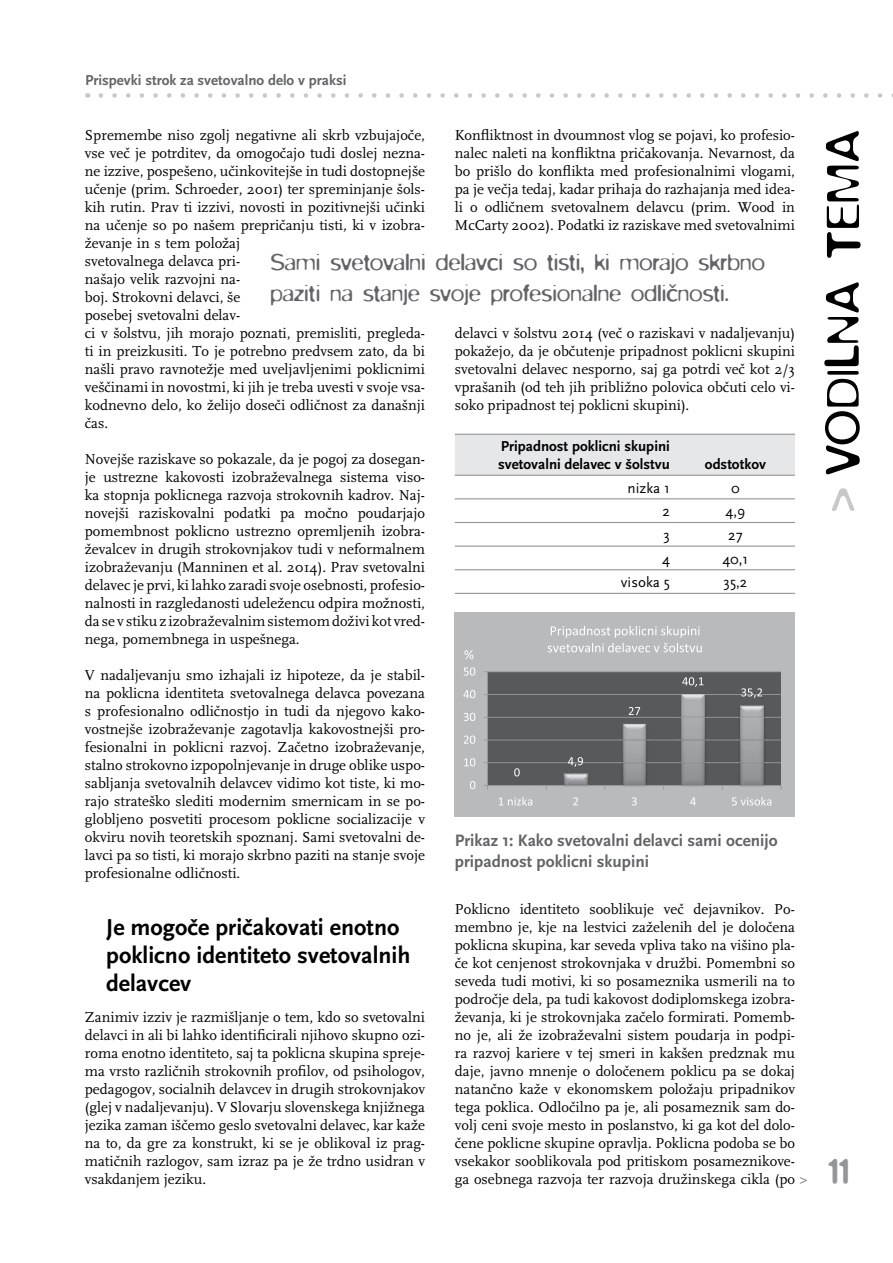
<style>
.page{position:relative;width:893px;height:1263px;background:#fff}
.page>*{position:absolute;margin:0;border:0;box-sizing:border-box;transform-origin:0 0}
.t1{font:300 52.5px "Blur";color:#000}
.t2{font:300 37.5px "Blur";color:#939598}
.t3{font:300 25.5px/30.6px "Blur";letter-spacing:-.015em;color:#636466}
.t4{font:700 24px/27.8px "AE Scala Sans";color:#000}
.t5{font:700 17.25px/20.7px "AE Scala Sans";color:#636466}
.t6{font:15px/18px "AE Scala";color:#000;text-align:justify}
.t7{font:700 15px/18px "AE Scala Sans";color:#000}
.t8{font:700 15px "AE Scala Sans";color:#636466}
.t9{font:15px "AE Scala Sans";color:#000}
.s1{font-weight:700;color:#939598}
</style>
<div class="page">
<svg style="left:832px;top:488px;width:22px;height:23px"></svg>
<svg style="left:101px;top:93px;width:792px;height:5px"></svg>
<div style="left:455px;top:435px;width:340px;height:40px;background:#e6e7e8"></div>
<hr style="left:455px;top:434px;width:221px;height:1px;background:#939598">
<hr style="left:676px;top:434px;width:119px;height:1px;background:#939598">
<hr style="left:455px;top:475px;width:221px;height:1px;background:#939598">
<hr style="left:676px;top:475px;width:119px;height:1px;background:#939598">
<hr style="left:455px;top:498px;width:221px;height:1px;background:#939598">
<hr style="left:676px;top:498px;width:119px;height:1px;background:#939598">
<hr style="left:455px;top:522px;width:221px;height:1px;background:#939598">
<hr style="left:676px;top:522px;width:119px;height:1px;background:#939598">
<hr style="left:455px;top:545px;width:221px;height:2px;background:#939598">
<hr style="left:676px;top:545px;width:119px;height:2px;background:#939598">
<hr style="left:455px;top:569px;width:221px;height:1px;background:#939598">
<hr style="left:676px;top:569px;width:119px;height:1px;background:#939598">
<hr style="left:455px;top:593px;width:221px;height:1px;background:#939598">
<hr style="left:676px;top:593px;width:119px;height:1px;background:#939598">
<div style="left:455px;top:613px;width:340px;height:204px;background:#b8babc"></div>
<div style="left:487px;top:672px;width:294px;height:113px;background:#58595b"></div>
<hr style="left:487px;top:762px;width:294px;height:1px;background:#95979a">
<hr style="left:487px;top:739px;width:294px;height:1px;background:#95979a">
<hr style="left:487px;top:717px;width:294px;height:1px;background:#95979a">
<hr style="left:487px;top:694px;width:294px;height:1px;background:#95979a">
<hr style="left:487px;top:671px;width:294px;height:1px;background:#95979a">
<img style="left:563px;top:773px;width:25px;height:6px">
<img style="left:646px;top:768px;width:1px;height:17px">
<img style="left:618px;top:739px;width:32px;height:24px">
<img style="left:677px;top:694px;width:32px;height:69px">
<img style="left:736px;top:717px;width:32px;height:46px">
<img style="left:564px;top:774px;width:24px;height:11px">
<img style="left:623px;top:724px;width:23px;height:61px">
<img style="left:622px;top:739px;width:24px;height:24px">
<img style="left:681px;top:763px;width:24px;height:22px">
<img style="left:681px;top:694px;width:24px;height:69px">
<img style="left:740px;top:705px;width:24px;height:80px">
<img style="left:740px;top:717px;width:24px;height:46px">
<hr style="left:487px;top:672px;width:1px;height:113px;background:#95979a">
<hr style="left:487px;top:785px;width:294px;height:1px;background:#95979a">
<svg style="left:514px;top:768px;width:6px;height:8px"></svg>
<svg style="left:568px;top:757px;width:15px;height:10px"></svg>
<svg style="left:629px;top:707px;width:11px;height:8px"></svg>
<svg style="left:682px;top:677px;width:21px;height:10px"></svg>
<svg style="left:741px;top:688px;width:21px;height:10px"></svg>
<svg style="left:470px;top:781px;width:5px;height:8px"></svg>
<svg style="left:464px;top:758px;width:11px;height:8px"></svg>
<svg style="left:464px;top:735px;width:11px;height:9px"></svg>
<svg style="left:464px;top:713px;width:11px;height:8px"></svg>
<svg style="left:463px;top:690px;width:12px;height:8px"></svg>
<svg style="left:464px;top:667px;width:11px;height:8px"></svg>
<svg style="left:499px;top:797px;width:33px;height:8px"></svg>
<svg style="left:573px;top:797px;width:5px;height:8px"></svg>
<svg style="left:632px;top:797px;width:5px;height:8px"></svg>
<svg style="left:690px;top:797px;width:6px;height:8px"></svg>
<svg style="left:732px;top:797px;width:39px;height:8px"></svg>
<svg style="left:548px;top:626px;width:154px;height:26px"></svg>
<svg style="left:464px;top:650px;width:9px;height:9px"></svg>
<p class="t8" style="left:85px;top:72px;width:263px">Prispevki strok za svetovalno delo v praksi</p>
<p class="t6" style="left:455px;top:126px;width:342px">Konfliktnost in dvoumnost vlog se pojavi, ko profesio&shy;nalec naleti na konfliktna pričakovanja. Nevarnost, da bo prišlo do konflikta med profesionalnimi vlogami, pa je večja tedaj, kadar prihaja do razhajanja med idea&shy;li o odličnem svetovalnem delavcu (prim. Wood in McCarty 2002). Podatki iz raziskave med svetovalnimi</p>
<p class="t6" style="left:85px;top:126px;width:342px;text-align:left">Spremembe niso zgolj negativne ali skrb vzbujajoče, vse več je potrditev, da omogočajo tudi doslej nezna&shy;ne izzive, pospešeno, učinkovitejše in tudi dostopnejše učenje (prim. Schroeder, 2001) ter spreminjanje šols&shy;kih rutin. Prav ti izzivi, novosti in pozitivnejši učinki na učenje so po našem prepričanju tisti, ki v izobra&shy;ževanje in s tem položaj<br>svetovalnega delavca pri-<br>našajo velik razvojni na-<br>boj. Strokovni delavci, še<br>posebej svetovalni delav-<br>ci v šolstvu, jih morajo poznati, premisliti, pregleda&shy;ti in preizkusiti. To je potrebno predvsem zato, da bi našli pravo ravnotežje med uveljavljenimi poklicnimi veščinami in novostmi, ki jih je treba uvesti v svoje vsa&shy;kodnevno delo, ko želijo doseči odličnost za današnji čas.</p>
<p class="t6" style="left:85px;top:450px;width:342px">Novejše raziskave so pokazale, da je pogoj za dosegan&shy;je ustrezne kakovosti izobraževalnega sistema viso&shy;ka stopnja poklicnega razvoja strokovnih kadrov. Naj&shy;novejši raziskovalni podatki pa močno poudarjajo pomembnost poklicno ustrezno opremljenih izobra&shy;ževalcev in drugih strokovnjakov tudi v neformalnem izobraževanju (Manninen et al. 2014). Prav svetovalni delavec je prvi, ki lahko zaradi svoje osebnosti, profesio&shy;nalnosti in razgledanosti udeležencu odpira možnosti, da se v stiku z izobraževalnim sistemom doživi kot vred&shy;nega, pomembnega in uspešnega.</p>
<p class="t6" style="left:85px;top:666px;width:342px">V nadaljevanju smo izhajali iz hipoteze, da je stabil&shy;na poklicna identiteta svetovalnega delavca povezana s profesionalno odličnostjo in tudi da njegovo kako&shy;vostnejše izobraževanje zagotavlja kakovostnejši pro&shy;fesionalni in poklicni razvoj. Začetno izobraževanje, stalno strokovno izpopolnjevanje in druge oblike uspo&shy;sabljanja svetovalnih delavcev vidimo kot tiste, ki mo&shy;rajo strateško slediti modernim smernicam in se po&shy;globljeno posvetiti procesom poklicne socializacije v okviru novih teoretskih spoznanj. Sami svetovalni de&shy;lavci pa so tisti, ki morajo skrbno paziti na stanje svoje profesionalne odličnosti.</p>
<h3 class="t4" style="left:106px;top:914px;width:306px">Je mogoče pričakovati enotno poklicno identiteto svetovalnih delavcev</h3>
<p class="t6" style="left:85px;top:1008px;width:342px">Zanimiv izziv je razmišljanje o tem, kdo so svetovalni delavci in ali bi lahko identificirali njihovo skupno ozi&shy;roma enotno identiteto, saj ta poklicna skupina spreje&shy;ma vrsto različnih strokovnih profilov, od psihologov, pedagogov, socialnih delavcev in drugih strokovnjakov (glej v nadaljevanju). V Slovarju slovenskega knjižnega jezika zaman iščemo geslo svetovalni delavec, kar kaže na to, da gre za konstrukt, ki se je oblikoval iz prag&shy;matičnih razlogov, sam izraz pa je že trdno usidran v vsakdanjem jeziku.</p>
<h3 class="t3" style="left:270px;top:247px;width:497px">Sami svetovalni delavci so tisti, ki morajo skrbno paziti na stanje svoje profesionalne odli~nosti.</h3>
<p class="t6" style="left:455px;top:324px;width:342px">delavci v šolstvu 2014 (več o raziskavi v nadaljevanju) pokažejo, da je občutenje pripadnost poklicni skupini svetovalni delavec nesporno, saj ga potrdi več kot 2/3 vprašanih (od teh jih približno polovica občuti celo vi&shy;soko pripadnost tej poklicni skupini).</p>
<p class="t7" style="left:498px;top:438px;width:173px">Pripadnost poklicni skupini svetovalni delavec v šolstvu</p>
<p class="t7" style="left:705px;top:456px;width:63px">odstotkov</p>
<p class="t9" style="left:628px;top:480px;width:44px">nizka 1</p>
<p class="t9" style="left:731px;top:480px;width:10px">0</p>
<p class="t9" style="left:662px;top:503px;width:9px">2</p>
<p class="t9" style="left:725px;top:503px;width:21px">4,9</p>
<p class="t9" style="left:663px;top:527px;width:8px">3</p>
<p class="t9" style="left:728px;top:527px;width:16px">27</p>
<p class="t9" style="left:662px;top:550px;width:9px">4</p>
<p class="t9" style="left:722px;top:550px;width:28px">40,1</p>
<p class="t9" style="left:621px;top:574px;width:51px">visoka 5</p>
<p class="t9" style="left:723px;top:574px;width:25px">35,2</p>
<p class="t5" style="left:455px;top:831px;width:324px">Prikaz 1: Kako svetovalni delavci sami ocenijo pripadnost poklicni skupini</p>
<p class="t6" style="left:455px;top:900px;width:342px">Poklicno identiteto sooblikuje več dejavnikov. Po&shy;membno je, kje na lestvici zaželenih del je določena poklicna skupina, kar seveda vpliva tako na višino pla&shy;če kot cenjenost strokovnjaka v družbi. Pomembni so seveda tudi motivi, ki so posameznika usmerili na to področje dela, pa tudi kakovost dodiplomskega izobra&shy;ževanja, ki je strokovnjaka začelo formirati. Pomemb&shy;no je, ali že izobraževalni sistem poudarja in podpi&shy;ra razvoj kariere v tej smeri in kakšen predznak mu daje, javno mnenje o določenem poklicu pa se dokaj natančno kaže v ekonomskem položaju pripadnikov tega poklica. Odločilno pa je, ali posameznik sam do&shy;volj ceni svoje mesto in poslanstvo, ki ga kot del dolo&shy;čene poklicne skupine opravlja. Poklicna podoba se bo vsekakor sooblikovala pod pritiskom posameznikove-</p>
<p class="t6" style="left:455px;top:1170px;width:354px">ga osebnega razvoja ter razvoja družinskega cikla (po <span class="s1">&gt;</span></p>
<h1 class="t1" style="left:813px;top:475px;width:347px;rotate:-90deg">VODILNA TEMA</h1>
<h2 class="t2" style="left:828px;top:1151px;width:23px">11</h2>
</div>
